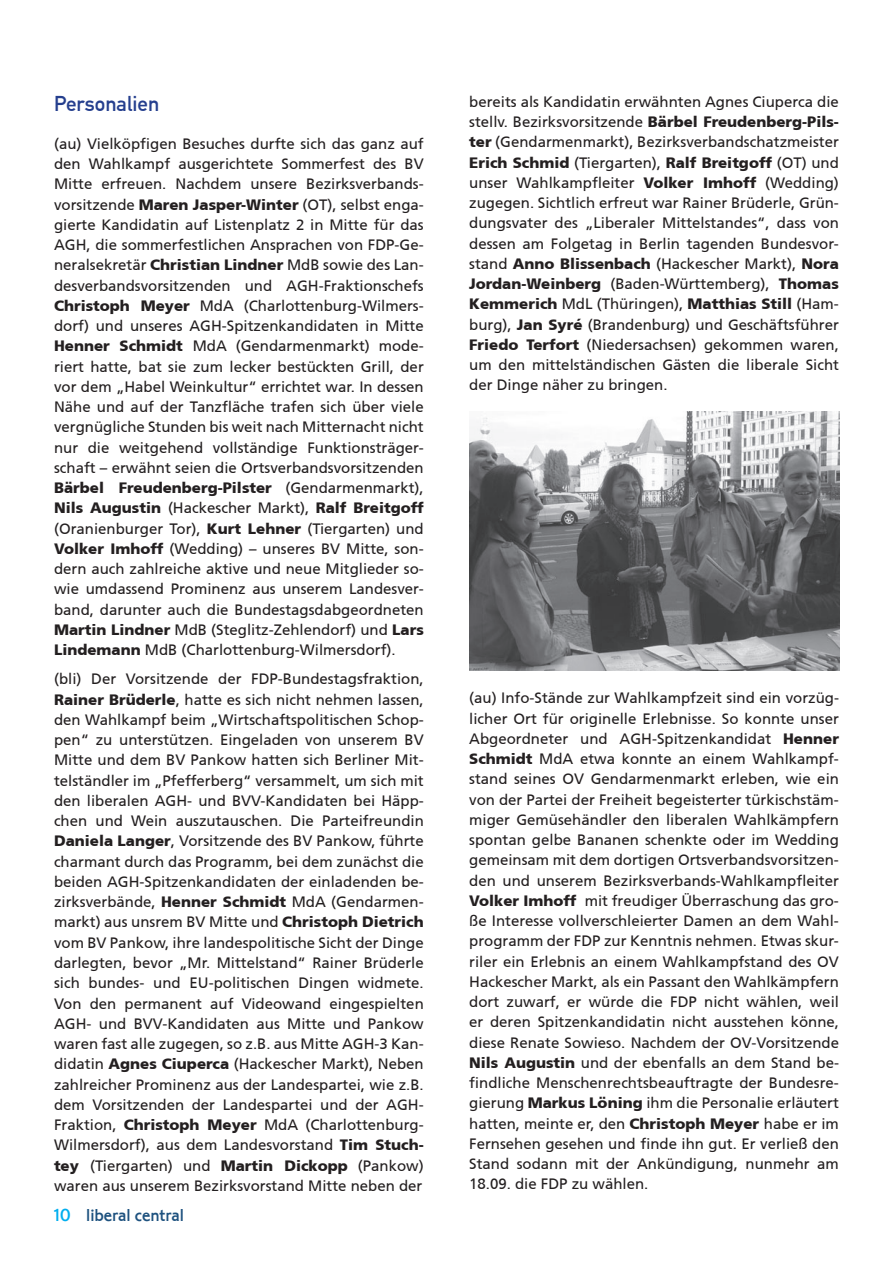
<style>
.page{position:relative;width:893px;height:1263px;background:#fff}
.page>*{position:absolute;margin:0;border:0;box-sizing:border-box;transform-origin:0 0}
.t1{font:21px "DIN Mittelschrift LT";color:#253f8e}
.t2{font:18px "Corinthian Medium Plain";color:#1e527f}
.t3{font:15px/20.2px "Frutiger CE";color:#231f20;text-align:justify}
.s1{font-weight:900}
.s2{color:#00aeef}
</style>
<div class="page">
<img style="left:469px;top:412px;width:370px;height:258px">
<h1 class="t1" style="left:54px;top:91px;width:107px">Personalien</h1>
<p class="t3" style="left:54px;top:133px;width:371px">(au) Vielköpfigen Besuches durfte sich das ganz auf den Wahlkampf ausgerichtete Sommerfest des BV Mitte erfreuen. Nachdem unsere Bezirksverbands&shy;vorsitzende <span class="s1">Maren Jasper-Winter</span> (OT), selbst enga&shy;gierte Kandidatin auf Listenplatz 2 in Mitte für das AGH, die sommerfestlichen Ansprachen von FDP-Ge&shy;neralsekretär <span class="s1">Christian Lindner</span> MdB sowie des Lan&shy;desverbandsvorsitzenden und AGH-Fraktionschefs <span class="s1">Christoph Meyer</span> MdA (Charlottenburg-Wilmers&shy;dorf) und unseres AGH-Spitzenkandidaten in Mitte <span class="s1">Henner Schmidt</span> MdA (Gendarmenmarkt) mode&shy;riert hatte, bat sie zum lecker bestückten Grill, der vor dem „Habel Weinkultur“ errichtet war. In dessen Nähe und auf der Tanzfläche trafen sich über viele vergnügliche Stunden bis weit nach Mitternacht nicht nur die weitgehend vollständige Funktionsträger&shy;schaft – erwähnt seien die Ortsverbandsvorsitzenden <span class="s1">Bärbel Freudenberg-Pilster</span> (Gendarmenmarkt), <span class="s1">Nils Augustin</span> (Hackescher Markt), <span class="s1">Ralf Breitgoff </span>(Oranienburger Tor), <span class="s1">Kurt Lehner</span> (Tiergarten) und <span class="s1">Volker Imhoff</span> (Wedding) – unseres BV Mitte, son&shy;dern auch zahlreiche aktive und neue Mitglieder so&shy;wie umdassend Prominenz aus unserem Landesver&shy;band, darunter auch die Bundestagsdabgeordneten <span class="s1">Martin Lindner</span> MdB (Steglitz-Zehlendorf) und <span class="s1">Lars Lindemann</span> MdB (Charlottenburg-Wilmersdorf).</p>
<p class="t3" style="left:54px;top:669px;width:371px">(bli) Der Vorsitzende der FDP-Bundestagsfraktion, <span class="s1">Rainer Brüderle</span>, hatte es sich nicht nehmen lassen, den Wahlkampf beim „Wirtschaftspolitischen Schop&shy;pen“ zu unterstützen. Eingeladen von unserem BV Mitte und dem BV Pankow hatten sich Berliner Mit&shy;telständler im „Pfefferberg“ versammelt, um sich mit den liberalen AGH- und BVV-Kandidaten bei Häpp&shy;chen und Wein auszutauschen. Die Parteifreundin <span class="s1">Daniela Langer</span>, Vorsitzende des BV Pankow, führte charmant durch das Programm, bei dem zunächst die beiden AGH-Spitzenkandidaten der einladenden be&shy;zirksverbände, <span class="s1">Henner Schmidt</span> MdA (Gendarmen&shy;markt) aus unsrem BV Mitte und <span class="s1">Christoph Dietrich </span>vom BV Pankow, ihre landespolitische Sicht der Dinge darlegten, bevor „Mr. Mittelstand“ Rainer Brüderle sich bundes- und EU-politischen Dingen widmete.<br>Von den permanent auf Videowand eingespielten AGH- und BVV-Kandidaten aus Mitte und Pankow waren fast alle zugegen, so z.B. aus Mitte AGH-3 Kan&shy;didatin <span class="s1">Agnes Ciuperca</span> (Hackescher Markt), Neben zahlreicher Prominenz aus der Landespartei, wie z.B. dem Vorsitzenden der Landespartei und der AGH-Fraktion, <span class="s1">Christoph Meyer</span> MdA (Charlottenburg-Wilmersdorf), aus dem Landesvorstand <span class="s1">Tim Stuch&shy;tey</span> (Tiergarten) und <span class="s1">Martin Dickopp</span> (Pankow) waren aus unserem Bezirksvorstand Mitte neben der</p>
<p class="t2" style="left:54px;top:1204px;width:131px"><span class="s2">10</span> liberal central</p>
<p class="t3" style="left:469px;top:92px;width:371px">bereits als Kandidatin erwähnten Agnes Ciuperca die stellv. Bezirksvorsitzende <span class="s1">Bärbel Freudenberg-Pils&shy;ter</span> (Gendarmenmarkt), Bezirksverbandschatzmeister <span class="s1">Erich Schmid</span> (Tiergarten), <span class="s1">Ralf Breitgoff</span> (OT) und unser Wahlkampfleiter <span class="s1">Volker Imhoff</span> (Wedding) zugegen. Sichtlich erfreut war Rainer Brüderle, Grün&shy;dungsvater des „Liberaler Mittelstandes“, dass von dessen am Folgetag in Berlin tagenden Bundesvor&shy;stand <span class="s1">Anno Blissenbach</span> (Hackescher Markt), <span class="s1">Nora Jordan-Weinberg</span> (Baden-Württemberg), <span class="s1">Thomas Kemmerich</span> MdL (Thüringen), <span class="s1">Matthias Still</span> (Ham&shy;burg), <span class="s1">Jan Syré</span> (Brandenburg) und Geschäftsführer <span class="s1">Friedo Terfort</span> (Niedersachsen) gekommen waren, um den mittelständischen Gästen die liberale Sicht der Dinge näher zu bringen.</p>
<p class="t3" style="left:469px;top:688px;width:371px">(au) Info-Stände zur Wahlkampfzeit sind ein vorzüg&shy;licher Ort für originelle Erlebnisse. So konnte unser Abgeordneter und AGH-Spitzenkandidat <span class="s1">Henner Schmidt</span> MdA etwa konnte an einem Wahlkampf&shy;stand seines OV Gendarmenmarkt erleben, wie ein von der Partei der Freiheit begeisterter türkischstäm&shy;miger Gemüsehändler den liberalen Wahlkämpfern spontan gelbe Bananen schenkte oder im Wedding gemeinsam mit dem dortigen Ortsverbandsvorsitzen&shy;den und unserem Bezirksverbands-Wahlkampfleiter <span class="s1">Volker Imhoff</span> mit freudiger Überraschung das gro&shy;ße Interesse vollverschleierter Damen an dem Wahl&shy;programm der FDP zur Kenntnis nehmen. Etwas skur&shy;riler ein Erlebnis an einem Wahlkampfstand des OV Hackescher Markt, als ein Passant den Wahlkämpfern dort zuwarf, er würde die FDP nicht wählen, weil er deren Spitzenkandidatin nicht ausstehen könne, diese Renate Sowieso. Nachdem der OV-Vorsitzende <span class="s1">Nils Augustin</span> und der ebenfalls an dem Stand be&shy;findliche Menschenrechtsbeauftragte der Bundesre&shy;gierung <span class="s1">Markus Löning</span> ihm die Personalie erläutert hatten, meinte er, den <span class="s1">Christoph Meyer</span> habe er im Fernsehen gesehen und finde ihn gut. Er verließ den Stand sodann mit der Ankündigung, nunmehr am 18.09. die FDP zu wählen.</p>
</div>
